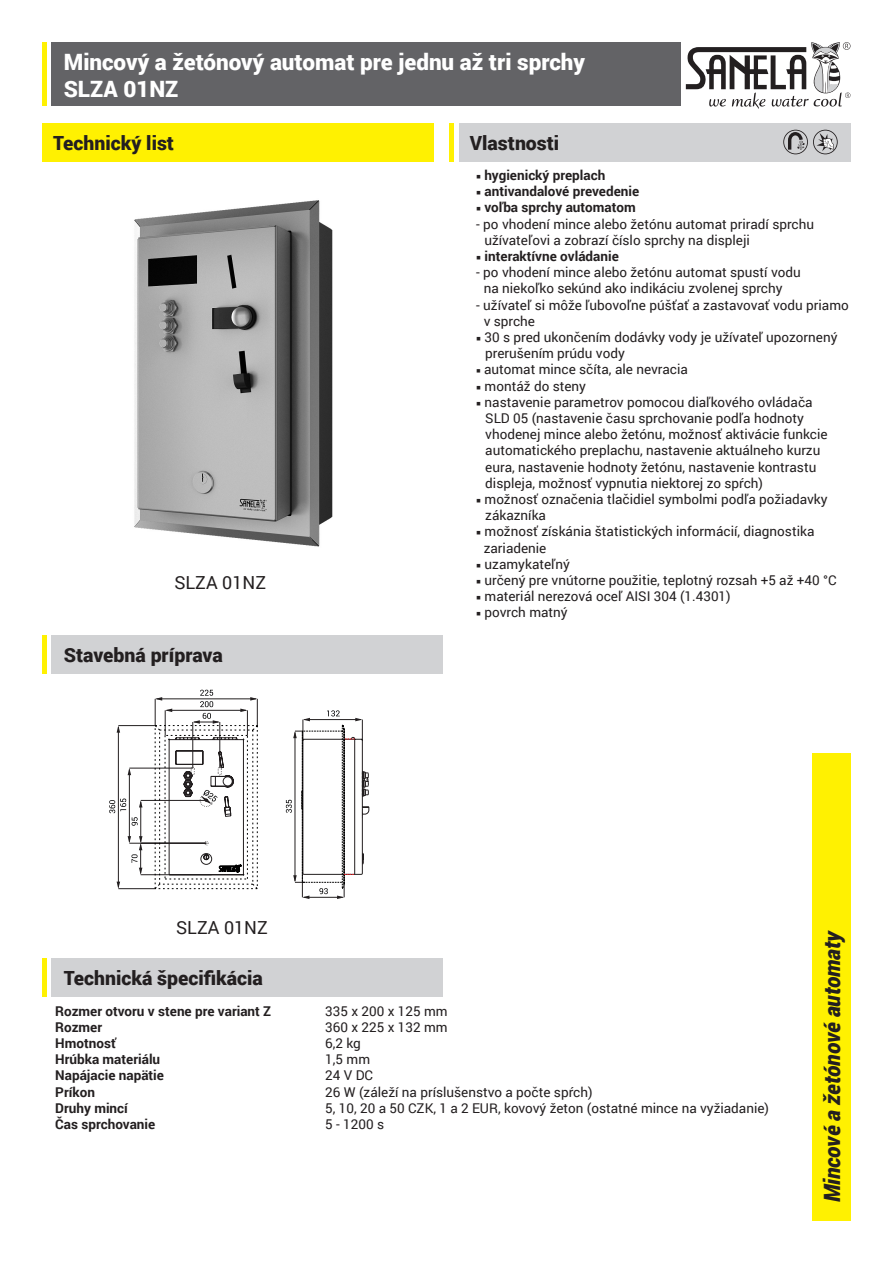
<style>
.page{position:relative;width:893px;height:1263px;background:#fff}
.page>*{position:absolute;margin:0;border:0;box-sizing:border-box;transform-origin:0 0}
.t1{font:900 22.5px "Roboto";color:#fff}
.t2{font:italic 900 22.5px "Roboto";letter-spacing:-.005em;color:#231f20;scale:.95 1}
.t3{font:900 19.5px "Roboto";color:#231f20}
.t4{font:18px "Roboto";color:#231f20}
.t5{font:13.5px/16.2px "Roboto";color:#231f20}
.t6{font:700 13.5px "Roboto";color:#231f20}
</style>
<div class="page">
<div style="left:51px;top:43px;width:629px;height:63px;background:#636366"></div>
<div style="left:459px;top:123px;width:391px;height:39px;background:#d1d2d4"></div>
<div style="left:812px;top:753px;width:38px;height:467px;background:#fff101"></div>
<hr style="left:43px;top:43px;width:4px;height:63px;background:#fff101">
<div style="left:51px;top:958px;width:391px;height:38px;background:#d1d2d4"></div>
<hr style="left:43px;top:958px;width:4px;height:38px;background:#fff101">
<hr style="left:450px;top:123px;width:4px;height:39px;background:#fff101">
<div style="left:51px;top:635px;width:391px;height:39px;background:#d1d2d4"></div>
<hr style="left:43px;top:635px;width:4px;height:39px;background:#fff101">
<hr style="left:118px;top:725px;width:37px;height:1px;background:#231f20">
<hr style="left:118px;top:888px;width:37px;height:1px;background:#231f20">
<hr style="left:118px;top:727px;width:1px;height:160px;background:#231f20">
<svg style="left:117px;top:882px;width:3px;height:7px"></svg>
<svg style="left:117px;top:726px;width:3px;height:7px"></svg>
<hr style="left:141px;top:800px;width:65px;height:1px;background:#231f20">
<hr style="left:140px;top:802px;width:1px;height:40px;background:#231f20">
<svg style="left:139px;top:800px;width:4px;height:7px"></svg>
<svg style="left:132px;top:817px;width:6px;height:9px"></svg>
<hr style="left:141px;top:874px;width:71px;height:1px;background:#231f20">
<hr style="left:129px;top:768px;width:64px;height:1px;background:#231f20">
<hr style="left:129px;top:843px;width:77px;height:1px;background:#231f20">
<hr style="left:129px;top:769px;width:1px;height:73px;background:#231f20">
<svg style="left:128px;top:836px;width:15px;height:39px"></svg>
<svg style="left:128px;top:768px;width:3px;height:7px"></svg>
<svg style="left:109px;top:798px;width:17px;height:15px"></svg>
<svg style="left:154px;top:690px;width:216px;height:209px"></svg>
<svg style="left:686px;top:42px;width:164px;height:67px"></svg>
<svg style="left:783px;top:130px;width:55px;height:24px"></svg>
<img style="left:134px;top:200px;width:199px;height:347px">
<div style="left:43px;top:123px;width:391px;height:39px;background:#fff101"></div>
<p class="t1" style="left:64px;top:46px;width:523px">Mincový a žetónový automat pre jednu až tri sprchy</p>
<p class="t1" style="left:64px;top:73px;width:116px">SLZA 01NZ</p>
<p class="t3" style="left:470px;top:129px;width:91px">Vlastnosti</p>
<p class="t3" style="left:53px;top:129px;width:122px">Technický list</p>
<p class="t4" style="left:174px;top:570px;width:93px">SLZA 01NZ</p>
<p class="t3" style="left:64px;top:642px;width:161px">Stavebná príprava</p>
<p class="t6" style="left:476px;top:166px;width:131px">○ hygienický preplach</p>
<p class="t6" style="left:476px;top:182px;width:164px">○ antivandalové prevedenie</p>
<p class="t6" style="left:476px;top:198px;width:161px">○ voľba sprchy automatom</p>
<p class="t5" style="left:476px;top:215px;width:339px">- po vhodení mince alebo žetónu automat priradí sprchu</p>
<p class="t5" style="left:484px;top:231px;width:267px">užívateľovi a zobrazí číslo sprchy na displeji</p>
<p class="t6" style="left:476px;top:247px;width:144px">○ interaktívne ovládanie</p>
<p class="t5" style="left:476px;top:264px;width:326px">- po vhodení mince alebo žetónu automat spustí vodu</p>
<p class="t5" style="left:484px;top:280px;width:300px">na niekoľko sekúnd ako indikáciu zvolenej sprchy</p>
<p class="t5" style="left:484px;top:296px;width:367px;text-indent:-8px">- užívateľ si môže ľubovoľne púšťať a zastavovať vodu priamo v sprche</p>
<p class="t5" style="left:476px;top:329px;width:363px">○ 30 s pred ukončením dodávky vody je užívateľ upozornený</p>
<p class="t5" style="left:485px;top:345px;width:141px">prerušením prúdu vody</p>
<p class="t5" style="left:476px;top:361px;width:213px">○ automat mince sčíta, ale nevracia</p>
<p class="t5" style="left:476px;top:377px;width:111px">○ montáž do steny</p>
<p class="t5" style="left:476px;top:393px;width:338px">○ nastavenie parametrov pomocou diaľkového ovládača</p>
<p class="t5" style="left:485px;top:410px;width:320px">SLD 05 (nastavenie času sprchovanie podľa hodnoty</p>
<p class="t5" style="left:485px;top:426px;width:344px">vhodenej mince alebo žetónu, možnosť aktivácie funkcie automatického preplachu, nastavenie aktuálneho kurzu eura, nastavenie hodnoty žetónu, nastavenie kontrastu displeja, možnosť vypnutia niektorej zo spŕch)</p>
<p class="t5" style="left:476px;top:491px;width:353px">○ možnosť označenia tlačidiel symbolmi podľa požiadavky</p>
<p class="t5" style="left:485px;top:507px;width:62px">zákazníka</p>
<p class="t5" style="left:476px;top:523px;width:340px">○ možnosť získánia štatistických informácií, diagnostika</p>
<p class="t5" style="left:484px;top:539px;width:64px">zariadenie</p>
<p class="t5" style="left:476px;top:555px;width:95px">○ uzamykateľný</p>
<p class="t5" style="left:476px;top:572px;width:362px">○ určený pre vnútorne použitie, teplotný rozsah +5 až +40 °C</p>
<p class="t5" style="left:476px;top:588px;width:256px">○ materiál nerezová oceľ AISI 304 (1.4301)</p>
<p class="t5" style="left:476px;top:604px;width:93px">○ povrch matný</p>
<p class="t4" style="left:176px;top:915px;width:93px">SLZA 01NZ</p>
<p class="t3" style="left:64px;top:964px;width:201px">Technická špecifikácia</p>
<p class="t6" style="left:55px;top:1001px;width:217px">Rozmer otvoru v stene pre variant Z</p>
<p class="t5" style="left:325px;top:1002px;width:124px">335 x 200 x 125 mm</p>
<p class="t6" style="left:55px;top:1017px;width:48px">Rozmer</p>
<p class="t5" style="left:325px;top:1018px;width:124px">360 x 225 x 132 mm</p>
<p class="t6" style="left:55px;top:1034px;width:62px">Hmotnosť</p>
<p class="t5" style="left:325px;top:1034px;width:37px">6,2 kg</p>
<p class="t6" style="left:55px;top:1050px;width:106px">Hrúbka materiálu</p>
<p class="t5" style="left:325px;top:1051px;width:46px">1,5 mm</p>
<p class="t6" style="left:55px;top:1066px;width:110px">Napájacie napätie</p>
<p class="t5" style="left:325px;top:1067px;width:49px">24 V DC</p>
<p class="t6" style="left:55px;top:1082px;width:41px">Príkon</p>
<p class="t5" style="left:325px;top:1083px;width:269px">26 W (záleží na príslušenstvo a počte spŕch)</p>
<p class="t6" style="left:55px;top:1098px;width:74px">Druhy mincí</p>
<p class="t5" style="left:325px;top:1099px;width:445px">5, 10, 20 a 50 CZK, 1 a 2 EUR, kovový žeton (ostatné mince na vyžiadanie)</p>
<p class="t6" style="left:55px;top:1115px;width:102px">Čas sprchovanie</p>
<p class="t5" style="left:325px;top:1115px;width:60px">5 - 1200 s</p>
<p class="t2" style="left:816px;top:1202px;width:289px;rotate:-90deg">Mincové a žetónové automaty</p>
</div>
